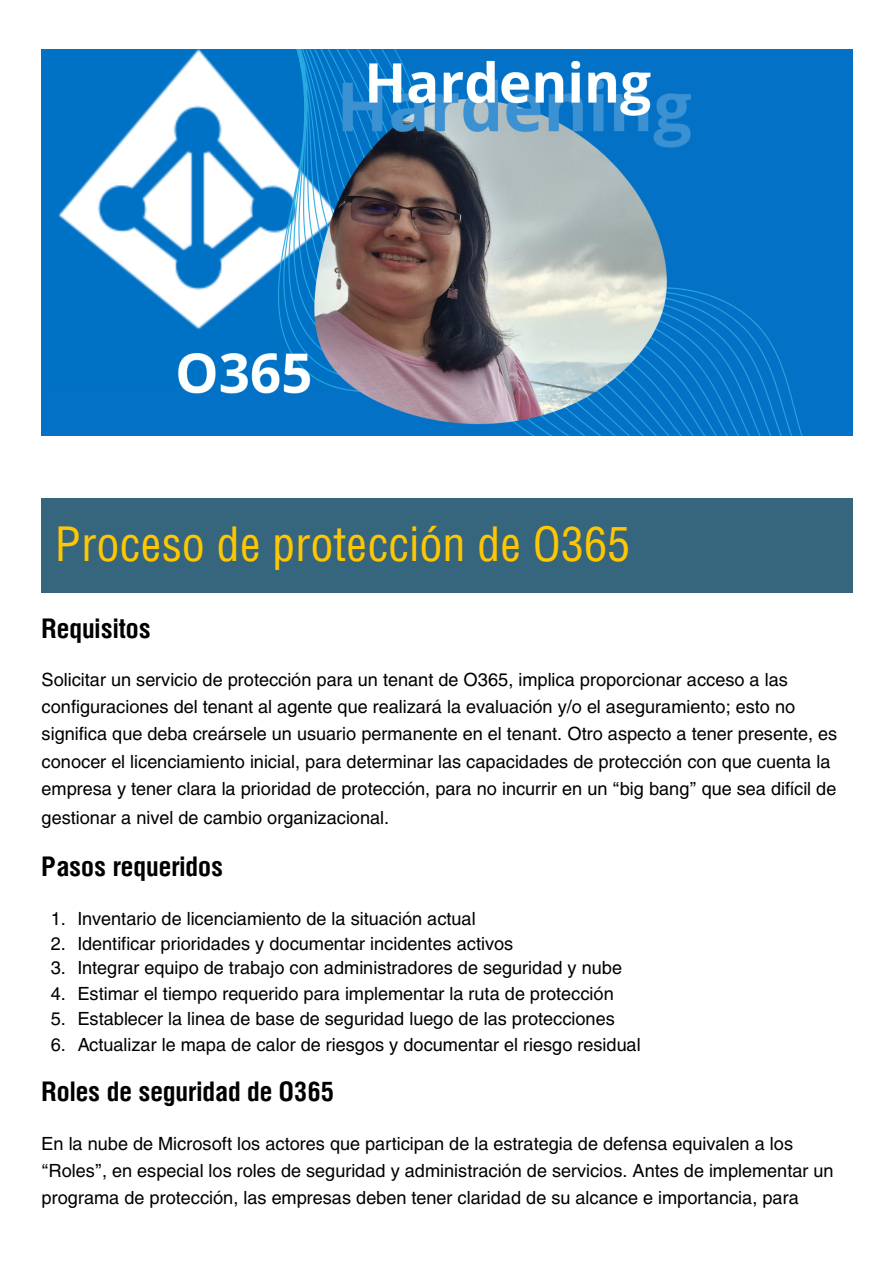
<style>
.page{position:relative;width:894px;height:1263px;background:#fff}
.page>*{position:absolute;margin:0;border:0;box-sizing:border-box;transform-origin:0 0}
.t1{font:48px "Helios Cond";color:#ffc700}
.t2{font:700 27px "Helios Cond";color:#000}
.t3{font:18px/27.5px "Helios";color:#000}
</style>
<div class="page">
<img style="left:42px;top:50px;width:810px;height:385px">
<div style="left:42px;top:498px;width:810px;height:95px;background:#36657e"></div>
<p class="t1" style="left:55px;top:515px;width:576px">Proceso de protección de O365</p>
<h1 class="t2" style="left:42px;top:610px;width:111px">Requisitos</h1>
<p class="t3" style="left:42px;top:666px;width:796px">Solicitar un servicio de protección para un tenant de O365, implica proporcionar acceso a las configuraciones del tenant al agente que realizará la evaluación y/o el aseguramiento; esto no significa que deba creársele un usuario permanente en el tenant. Otro aspecto a tener presente, es conocer el licenciamiento inicial, para determinar las capacidades de protección con que cuenta la empresa y tener clara la prioridad de protección, para no incurrir en un “big bang” que sea difícil de gestionar a nivel de cambio organizacional.</p>
<h1 class="t2" style="left:42px;top:848px;width:183px">Pasos requeridos</h1>
<p class="t3" style="left:51px;top:904px;width:426px">1. Inventario de licenciamiento de la situación actual</p>
<p class="t3" style="left:51px;top:929px;width:464px">2. Identificar prioridades y documentar incidentes activos</p>
<p class="t3" style="left:51px;top:954px;width:572px">3. Integrar equipo de trabajo con administradores de seguridad y nube</p>
<p class="t3" style="left:51px;top:979px;width:564px">4. Estimar el tiempo requerido para implementar la ruta de protección</p>
<p class="t3" style="left:51px;top:1004px;width:565px">5. Establecer la linea de base de seguridad luego de las protecciones</p>
<p class="t3" style="left:51px;top:1030px;width:591px">6. Actualizar le mapa de calor de riesgos y documentar el riesgo residual</p>
<h1 class="t2" style="left:42px;top:1073px;width:294px">Roles de seguridad de O365</h1>
<p class="t3" style="left:42px;top:1129px;width:793px;line-height:27px">En la nube de Microsoft los actores que participan de la estrategia de defensa equivalen a los “Roles”, en especial los roles de seguridad y administración de servicios. Antes de implementar un programa de protección, las empresas deben tener claridad de su alcance e importancia, para</p>
</div>
